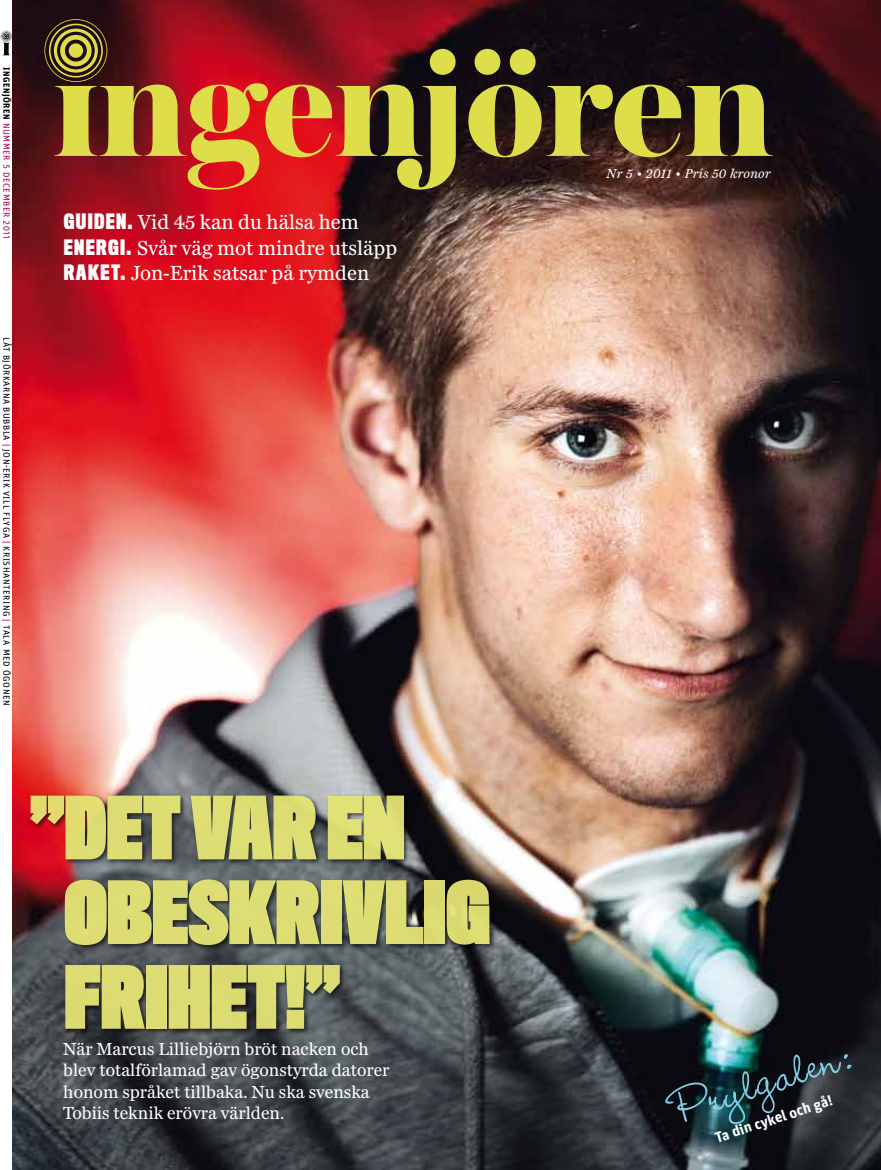
<style>
.page{position:relative;width:881px;height:1170px;background:#fff}
.page>*{position:absolute;margin:0;border:0;box-sizing:border-box;transform-origin:0 0}
.t1{font:900 79.65px/84.6px "Titling Gothic FB Skyline";color:#e4e474}
.t2{font:500 55.5px "Wendy LP";color:#80cde4}
.t3{font:21px/25.5px "Miller Daily Two";color:#fff}
.t4{font:18px/21px "Miller Daily Two";color:#fff}
.t5{font:700 15px "Unit OT";color:#fff}
.t6{font:italic 13.5px "Miller Daily Two";letter-spacing:.005em;color:#fff}
.t7{font:9px "Unit OT";letter-spacing:.06em;color:#000}
.t8{font:9px "Unit OT";letter-spacing:.06em;color:#b10054}
.s1{font-weight:700;color:#000}
.s2{font-weight:700;color:#b10054}
.s3{font-family:"Titling Gothic FB Comp";font-weight:700;font-size:19.5px}
</style>
<div class="page">
<img style="left:13px;top:0;width:867px;height:1169px">
<div style="left:28px;top:792px;width:468px;height:243px;background:#000;opacity:.75"></div>
<div style="left:429px;top:49px;width:26px;height:26px;background:#dede4b;border-radius:50%"></div>
<div style="left:474px;top:49px;width:26px;height:26px;background:#dede4b;border-radius:50%"></div>
<div style="left:509px;top:49px;width:26px;height:26px;background:#dede4b;border-radius:50%"></div>
<svg style="left:44px;top:19px;width:63px;height:137px"></svg>
<svg style="left:99px;top:83px;width:673px;height:107px"></svg>
<svg style="left:1px;top:31px;width:11px;height:24px"></svg>
<p class="t8" style="left:12px;top:67px;width:173px;rotate:90deg"><span class="s1">ingenjören</span> nummer 5 december 2011</p>
<p class="t7" style="left:12px;top:337px;width:370px;rotate:90deg">Låt björkarna bubbla <span class="s2">|</span> Jon-Erik vill flyga <span class="s2">|</span> Krishantering <span class="s2">|</span> Tala med ögonen</p>
<p class="t3" style="left:64px;top:210px;width:335px"><span class="s3">GUIDEN.</span> Vid 45 kan du hälsa hem<br><span class="s3">ENERGI.</span> Svår väg mot mindre utsläpp<br><span class="s3">RAKET.</span> Jon-Erik satsar på rymden</p>
<h1 class="t1" style="left:64px;top:788px;width:427px;text-indent:-34px">”DET VAR EN<br>OBESKRIVLIG<br>FRIHET!”</h1>
<p class="t4" style="left:63px;top:1039px;width:327px">När Marcus Lilliebjörn bröt nacken och blev totalförlamad gav ögonstyrda datorer honom språket tillbaka. Nu ska svenska Tobiis teknik erövra världen.</p>
<p class="t6" style="left:606px;top:166px;width:166px">Nr 5 • 2011 • Pris 50 kronor</p>
<h2 class="t2" style="left:663px;top:1079px;width:186px;rotate:-18deg">Prylgalen:</h2>
<p class="t5" style="left:712px;top:1128px;width:124px;rotate:-18deg">Ta din cykel och gå!</p>
</div>
